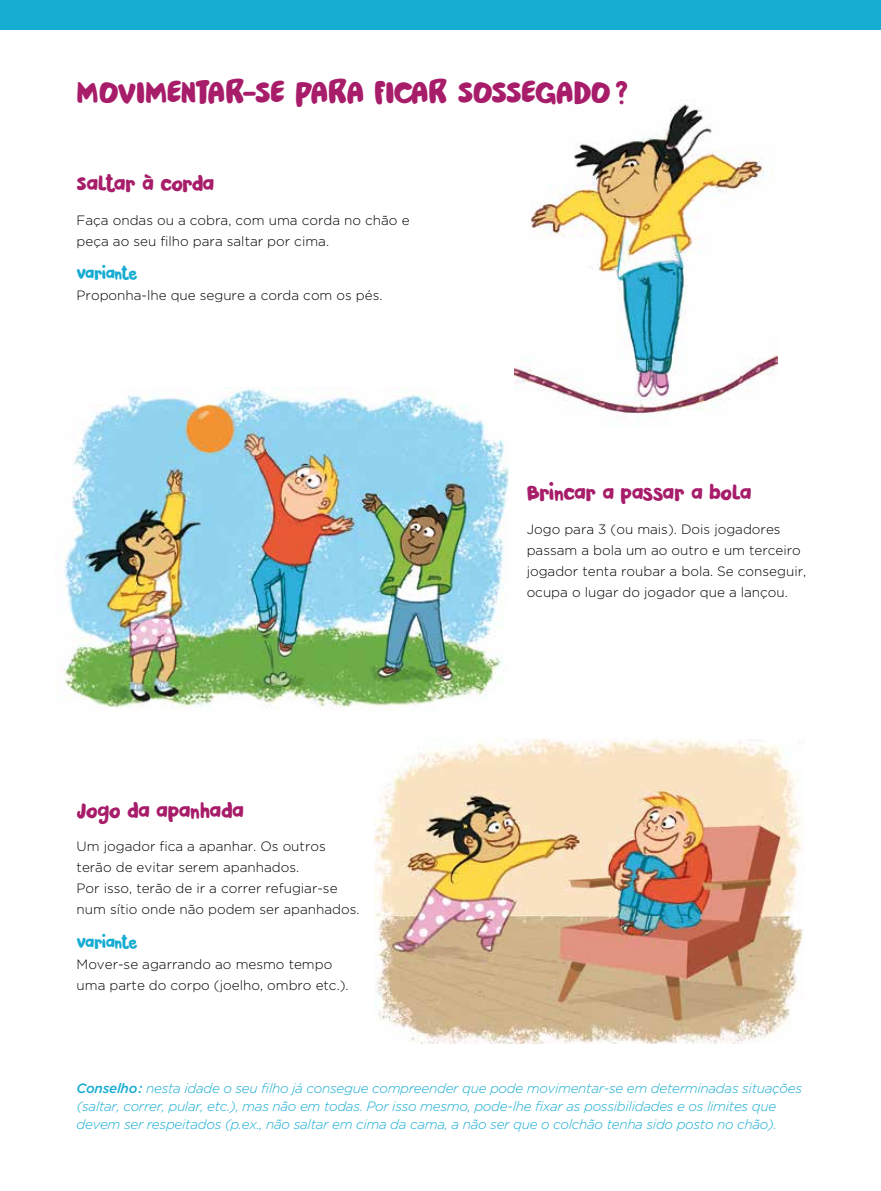
<style>
.page{position:relative;width:881px;height:1191px;background:#fff}
.page>*{position:absolute;margin:0;border:0;box-sizing:border-box;transform-origin:0 0}
.t1{font:33px "Pardesi";letter-spacing:-.025em;color:#a71d6a}
.t2{font:21px "Pardesi";letter-spacing:-.03em;color:#a71d6a}
.t3{font:16.5px "Pardesi";letter-spacing:-.05em;color:#17acd2}
.t4{font:300 13.5px/21px "Gotham";color:#000}
.t5{font:italic 300 13.5px/18px "Gotham";letter-spacing:-.02em;color:#17acd2}
.s1{font-weight:500}
</style>
<div class="page">
<div style="left:0;top:0;width:880px;height:30px;background:#17acd2"></div>
<img style="left:374px;top:738px;width:429px;height:305px">
<img style="left:63px;top:388px;width:446px;height:323px">
<img style="left:514px;top:100px;width:263px;height:318px">
<h1 class="t1" style="left:77px;top:68px;width:553px">MOVIMENTAR-SE PARA FICAR SOSSEGADO?</h1>
<h2 class="t2" style="left:77px;top:168px;width:139px">Saltar à corda</h2>
<p class="t4" style="left:77px;top:209px;width:334px">Faça ondas ou a cobra, com uma corda no chão e peça ao seu filho para saltar por cima.</p>
<p class="t3" style="left:77px;top:261px;width:62px">Variante</p>
<p class="t4" style="left:77px;top:285px;width:307px">Proponha-lhe que segure a corda com os pés.</p>
<h2 class="t2" style="left:77px;top:795px;width:169px">Jogo da apanhada</h2>
<p class="t4" style="left:77px;top:836px;width:284px">Um jogador fica a apanhar. Os outros terão de evitar serem apanhados.<br>Por isso, terão de ir a correr refugiar-se num sítio onde não podem ser apanhados.</p>
<p class="t3" style="left:77px;top:930px;width:62px">Variante</p>
<p class="t4" style="left:77px;top:953px;width:273px">Mover-se agarrando ao mesmo tempo uma parte do corpo (joelho, ombro etc.).</p>
<h2 class="t2" style="left:526px;top:477px;width:226px">Brincar a passar a bola</h2>
<p class="t4" style="left:526px;top:518px;width:281px">Jogo para 3 (ou mais). Dois jogadores passam a bola um ao outro e um terceiro jogador tenta roubar a bola. Se conseguir, ocupa o lugar do jogador que a lançou.</p>
<p class="t5" style="left:77px;top:1078px;width:726px"><span class="s1">Conselho:</span> nesta idade o seu filho já consegue compreender que pode movimentar-se em determinadas situações (saltar, correr, pular, etc.), mas não em todas. Por isso mesmo, pode-lhe fixar as possibilidades e os limites que devem ser respeitados (p.ex., não saltar em cima da cama, a não ser que o colchão tenha sido posto no chão).</p>
</div>
